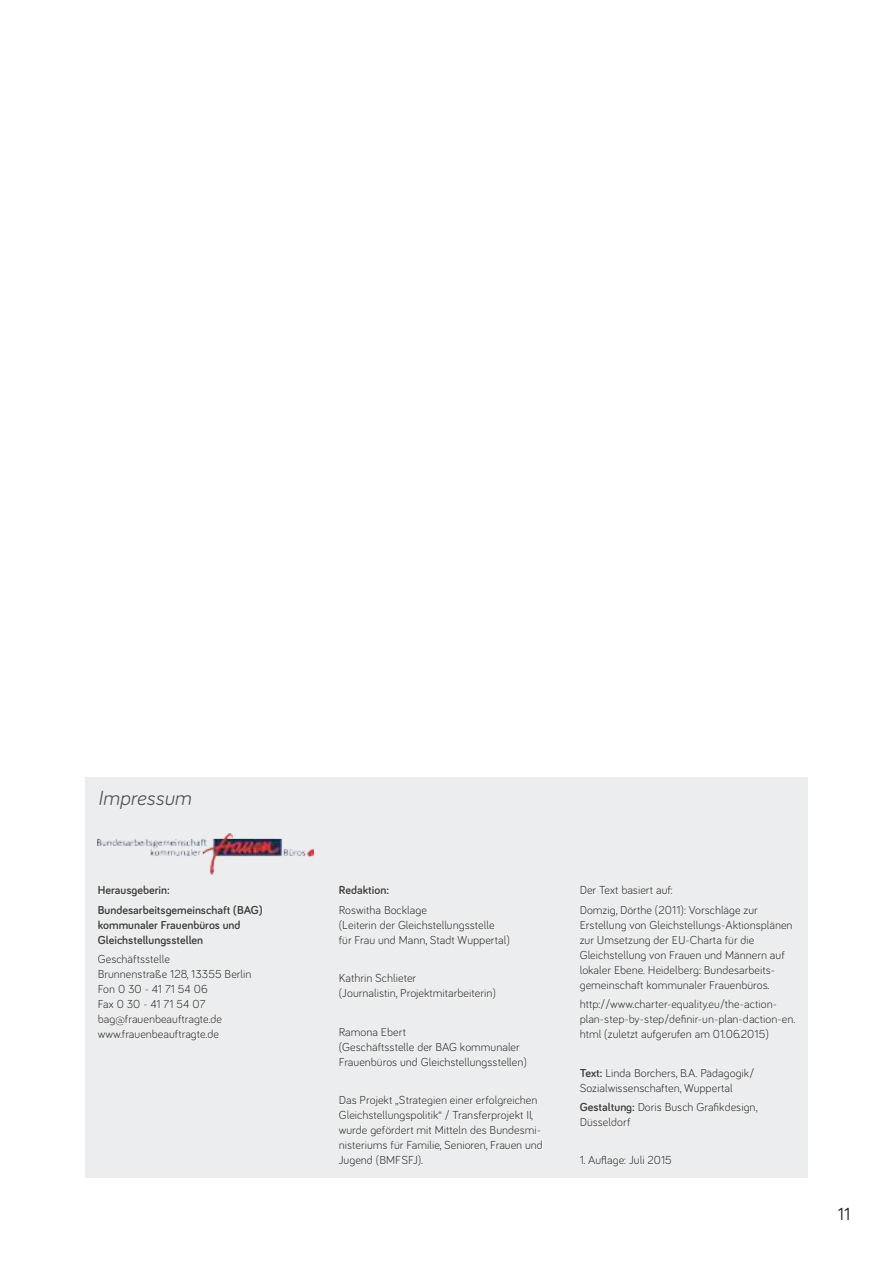
<style>
.page{position:relative;width:893px;height:1263px;background:#fff}
.page>*{position:absolute;margin:0;border:0;box-sizing:border-box;transform-origin:0 0}
.t1{font:italic 21px "Bariol";color:#57585a}
.t2{font:18px "Bariol";color:#221f1f}
.t3{font:12px/15px "Bariol";color:#404041}
.t4{font:700 12px/19.2px "Bariol";color:#404041}
.s1{font-weight:700}
</style>
<div class="page">
<div style="left:85px;top:777px;width:723px;height:401px;background:#ecedee"></div>
<svg style="left:98px;top:886px;width:71px;height:11px"></svg>
<svg style="left:98px;top:905px;width:165px;height:42px"></svg>
<svg style="left:98px;top:954px;width:153px;height:87px"></svg>
<svg style="left:339px;top:886px;width:49px;height:9px"></svg>
<svg style="left:339px;top:905px;width:171px;height:42px"></svg>
<svg style="left:339px;top:973px;width:157px;height:27px"></svg>
<svg style="left:339px;top:1027px;width:188px;height:42px"></svg>
<svg style="left:339px;top:1095px;width:204px;height:72px"></svg>
<svg style="left:580px;top:886px;width:92px;height:9px"></svg>
<svg style="left:580px;top:905px;width:212px;height:87px"></svg>
<svg style="left:580px;top:999px;width:215px;height:42px"></svg>
<svg style="left:580px;top:1067px;width:174px;height:27px"></svg>
<svg style="left:580px;top:1102px;width:178px;height:24px"></svg>
<svg style="left:580px;top:1155px;width:92px;height:12px"></svg>
<img style="left:98px;top:833px;width:216px;height:41px">
<svg style="left:99px;top:791px;width:93px;height:19px"></svg>
<h1 class="t1" style="left:98px;top:788px;width:95px">Impressum</h1>
<p class="t4" style="left:98px;top:881px;width:166px">Herausgeberin:<br>Bundesarbeitsgemeinschaft (BAG)</p>
<p class="t4" style="left:98px;top:917px;width:144px;line-height:15px">kommunaler Frauenbüros und<br>Gleich stellungsstellen</p>
<p class="t3" style="left:98px;top:952px;width:155px">Geschäftsstelle<br>Brunnenstraße 128, 13355 Berlin<br>Fon 0 30 - 41 71 54 06<br>Fax 0 30 - 41 71 54 07 bag@frauenbeauftragte.de www.frauenbeauftragte.de</p>
<p class="t4" style="left:339px;top:881px;width:52px">Redaktion:</p>
<p class="t3" style="left:339px;top:902px;width:173px">Roswitha Bocklage<br>(Leiterin der Gleichstellungsstelle für Frau und Mann, Stadt Wuppertal)</p>
<p class="t3" style="left:339px;top:971px;width:159px">Kathrin Schlieter<br>(Journalistin, Projektmitarbeiterin)</p>
<p class="t3" style="left:339px;top:1024px;width:190px">Ramona Ebert<br>(Geschäftsstelle der BAG kommunaler<br>Frauenbüros und Gleichstellungsstellen)</p>
<p class="t3" style="left:339px;top:1093px;width:206px">Das Projekt „Strategien einer erfolgreichen Gleichstellungspolitik“ / Transferprojekt II, wurde gefördert mit Mitteln des Bundesmi&shy;nisteriums für Familie, Senioren, Frauen und Jugend (BMFSFJ).</p>
<p class="t3" style="left:580px;top:881px;width:180px;line-height:19.2px">Der Text basiert auf:<br>Domzig, Dörthe (2011): Vorschläge zur</p>
<p class="t3" style="left:580px;top:917px;width:214px">Erstellung von Gleichstellungs-Aktionsplänen zur Umsetzung der EU-Charta für die Gleichstellung von Frauen und Männern auf lokaler Ebene. Heidelberg: Bundesarbeits&shy;gemeinschaft kommunaler Frauenbüros.</p>
<p class="t3" style="left:580px;top:997px;width:217px">http://www.charter-equality.eu/the-action&shy;plan-step-by-step/definir-un-plan-daction-en. html (zuletzt aufgerufen am 01.06.2015)</p>
<p class="t3" style="left:580px;top:1065px;width:176px"><span class="s1">Text:</span> Linda Borchers, B.A. Pädagogik/<br>Sozialwissenschaften, Wuppertal</p>
<p class="t3" style="left:580px;top:1099px;width:179px"><span class="s1">Gestaltung:</span> Doris Busch Grafikdesign,<br>Düsseldorf</p>
<p class="t3" style="left:580px;top:1153px;width:94px">1. Auflage: Juli 2015</p>
<h2 class="t2" style="left:838px;top:1205px;width:14px">11</h2>
</div>
